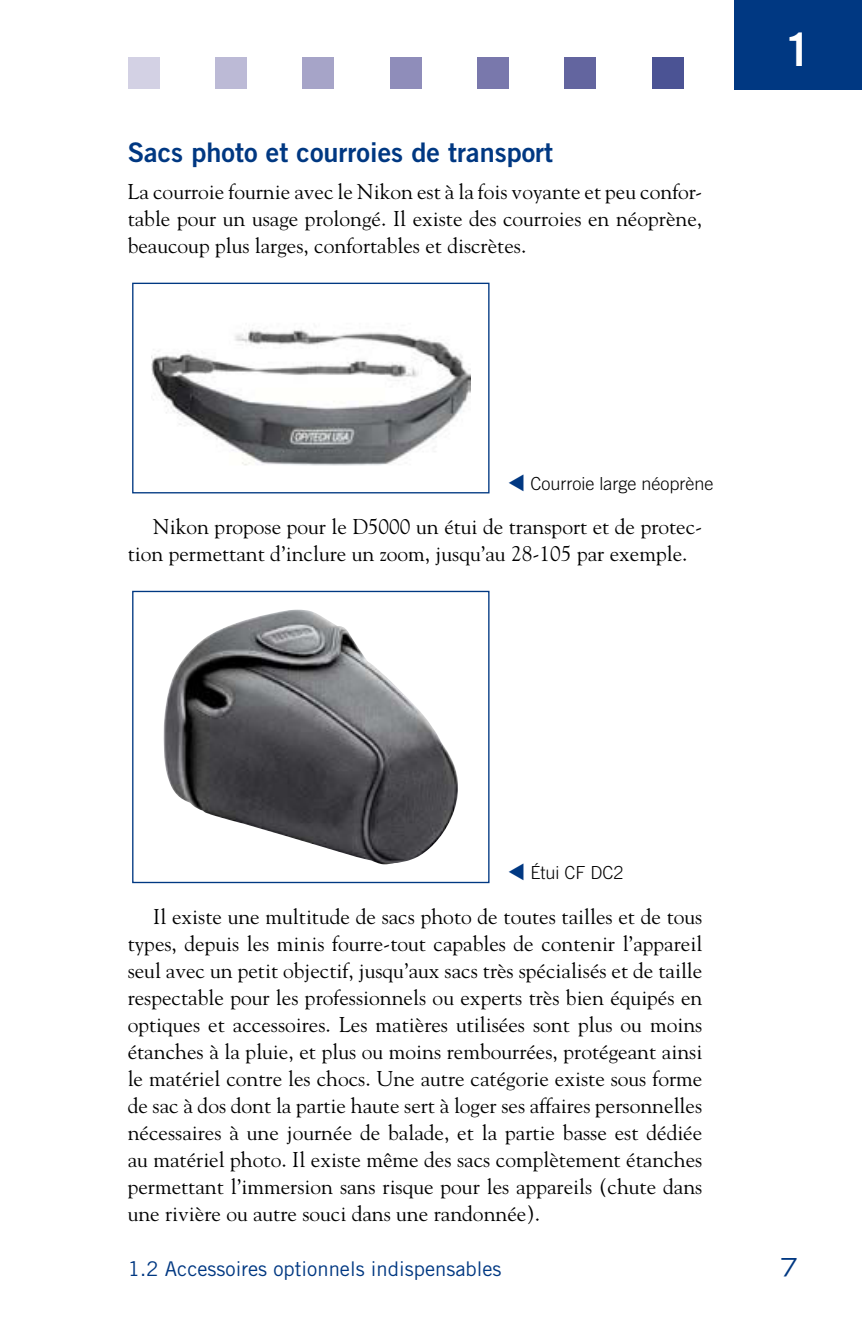
<style>
.page{position:relative;width:862px;height:1340px;background:#fff}
.page>*{position:absolute;margin:0;border:0;box-sizing:border-box;transform-origin:0 0}
.t1{font:700 expanded 45px "Trade Gothic LH";color:#fff}
.t2{font:27px "Trade Gothic Bold Two";color:#003882}
.t3{font:expanded 24.75px "Trade Gothic LH";color:#003882}
.t4{font:21.38px/27px "Goudy";color:#000;text-align:justify}
.t5{font:20.25px "Trade Gothic";color:#003882}
.t6{font:300 18px "Trade Gothic";color:#000}
.s1{color:#003882}
</style>
<div class="page">
<div style="left:128px;top:57px;width:31px;height:32px;background:#d3d1e4"></div>
<div style="left:215px;top:57px;width:32px;height:32px;background:#bcbad6"></div>
<div style="left:302px;top:57px;width:32px;height:32px;background:#a6a4c8"></div>
<div style="left:389px;top:57px;width:32px;height:32px;background:#8f8dba"></div>
<div style="left:476px;top:57px;width:32px;height:32px;background:#7978ac"></div>
<div style="left:564px;top:57px;width:32px;height:32px;background:#63659f"></div>
<div style="left:651px;top:57px;width:32px;height:32px;background:#4b5394"></div>
<div style="left:733px;top:0;width:128px;height:89px;background:#003882"></div>
<img style="left:151px;top:329px;width:319px;height:137px">
<div style="left:132px;top:283px;width:357px;height:210px;border:1px solid #003882"></div>
<img style="left:163px;top:609px;width:295px;height:255px">
<div style="left:132px;top:591px;width:357px;height:292px;border:1px solid #003882"></div>
<p class="t2" style="left:128px;top:136px;width:427px">Sacs photo et courroies de transport</p>
<p class="t4" style="left:128px;top:177px;width:576px">La courroie fournie avec le Nikon est à la fois voyante et peu confor&shy;table pour un usage prolongé. Il existe des courroies en néoprène, beaucoup plus larges, confortables et discrètes.</p>
<h1 class="t1" style="left:781px;top:20px;width:34px">1</h1>
<p class="t6" style="left:507px;top:473px;width:207px"><span class="s1">▼</span> Courroie large néoprène</p>
<p class="t4" style="left:128px;top:512px;width:576px;text-indent:26px">Nikon propose pour le D5000 un étui de transport et de protec&shy;tion permettant d’inclure un zoom, jusqu’au 28-105 par exemple.</p>
<p class="t6" style="left:507px;top:861px;width:117px"><span class="s1">▼</span> Étui CF DC2</p>
<p class="t4" style="left:128px;top:902px;width:576px;text-indent:26px">Il existe une multitude de sacs photo de toutes tailles et de tous types, depuis les minis fourre-tout capables de contenir l’appareil seul avec un petit objectif, jusqu’aux sacs très spécialisés et de taille respectable pour les professionnels ou experts très bien équipés en optiques et accessoires. Les matières utilisées sont plus ou moins étanches à la pluie, et plus ou moins rembourrées, protégeant ainsi le matériel contre les chocs. Une autre catégorie existe sous forme de sac à dos dont la partie haute sert à loger ses affaires personnelles nécessaires à une journée de balade, et la partie basse est dédiée au matériel photo. Il existe même des sacs complètement étanches permettant l’immersion sans risque pour les appareils (chute dans une rivière ou autre souci dans une randonnée).</p>
<p class="t5" style="left:128px;top:1256px;width:375px">1.2 Accessoires optionnels indispensables</p>
<p class="t3" style="left:779px;top:1250px;width:19px">7</p>
</div>
